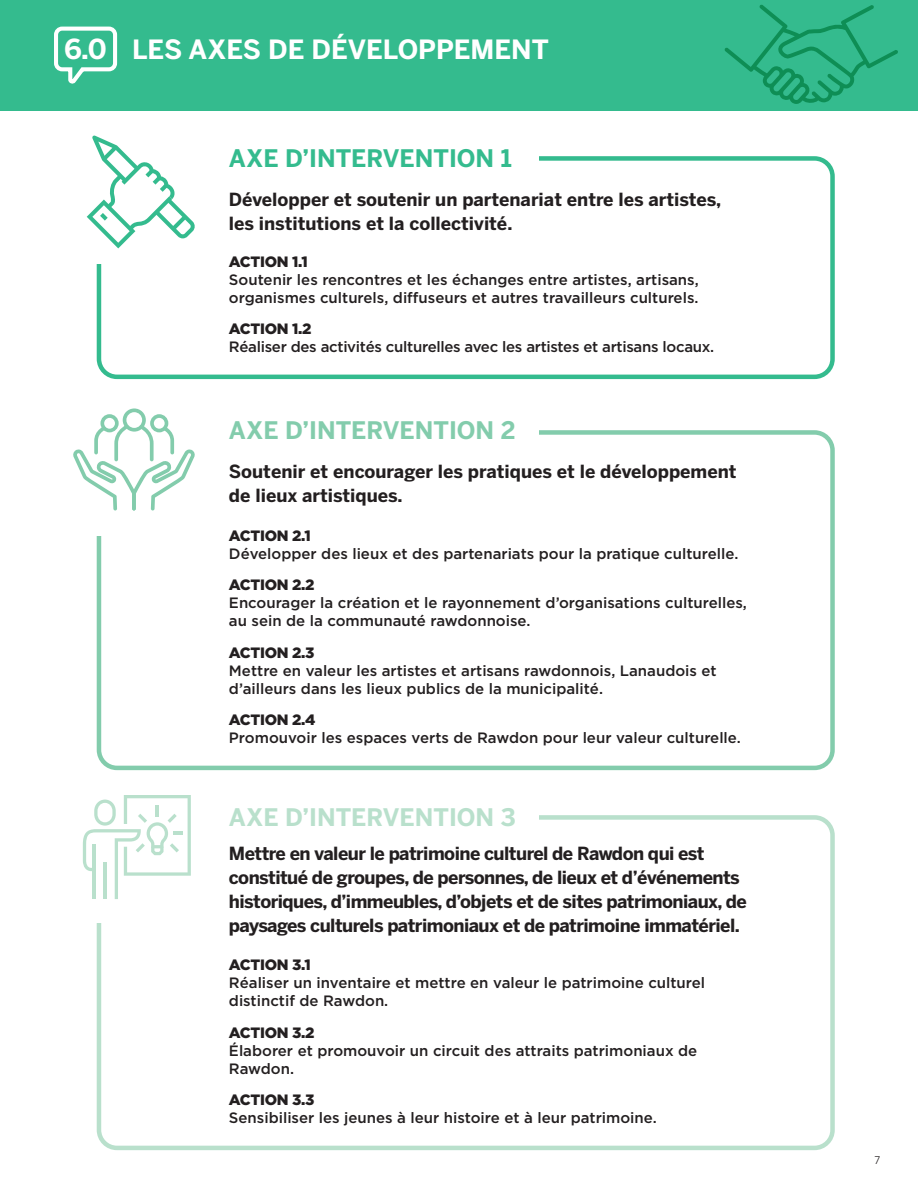
<style>
.page{position:relative;width:918px;height:1188px;background:#fff}
.page>*{position:absolute;margin:0;border:0;box-sizing:border-box;transform-origin:0 0}
.t1{font:700 26.4px "Benton Sans";color:#fff}
.t2{font:700 24px "Benton Sans";color:#b9e0cc}
.t3{font:700 24px "Benton Sans";color:#34bb8e}
.t4{font:700 24px "Benton Sans";color:#83ccac}
.t5{font:700 18px/24px "Benton Sans";letter-spacing:-.03em;color:#231f20}
.t6{font:700 18px/24px "Benton Sans";color:#231f20}
.t7{font:500 15px/18px "Gotham";color:#231f20}
.t8{font:900 15px "Gotham";letter-spacing:-.02em;color:#231f20}
.t9{font:500 15px "Gotham";letter-spacing:-.02em;color:#231f20}
.t10{font:10.5px "Benton Sans";color:#231f20}
.s1{font-size:27.3px}
</style>
<div class="page">
<div style="left:0;top:0;width:918px;height:110px;background:#34bb8e"></div>
<svg style="left:54px;top:26px;width:64px;height:58px"></svg>
<svg style="left:724px;top:4px;width:174px;height:100px"></svg>
<div style="left:97px;top:815px;width:738px;height:335px;border:4px solid #b9e0cc;border-radius:18px"></div>
<div style="left:50px;top:791px;width:489px;height:131px;background:#fff"></div>
<svg style="left:83px;top:795px;width:108px;height:104px"></svg>
<div style="left:97px;top:156px;width:738px;height:223px;border:4px solid #34bb8e;border-radius:18px"></div>
<div style="left:50px;top:132px;width:489px;height:131px;background:#fff"></div>
<svg style="left:87px;top:135px;width:108px;height:113px"></svg>
<div style="left:97px;top:430px;width:738px;height:340px;border:4px solid #83ccac;border-radius:18px"></div>
<div style="left:50px;top:404px;width:489px;height:132px;background:#fff"></div>
<svg style="left:73px;top:408px;width:122px;height:102px"></svg>
<h1 class="t1" style="left:64px;top:33px;width:486px"><span class="s1">6.0</span> LES AXES DE DÉVELOPPEMENT</h1>
<h2 class="t3" style="left:229px;top:144px;width:284px">AXE D’INTERVENTION 1</h2>
<p class="t6" style="left:229px;top:188px;width:494px">Développer et soutenir un partenariat entre les artistes, les institutions et la collectivité.</p>
<p class="t8" style="left:229px;top:253px;width:80px">ACTION 1.1</p>
<p class="t7" style="left:229px;top:270px;width:471px">Soutenir les rencontres et les échanges entre artistes, artisans, organismes culturels, diffuseurs et autres travailleurs culturels.</p>
<p class="t8" style="left:229px;top:320px;width:84px">ACTION 1.2</p>
<p class="t9" style="left:229px;top:338px;width:487px">Réaliser des activités culturelles avec les artistes et artisans locaux.</p>
<h2 class="t4" style="left:229px;top:416px;width:288px">AXE D’INTERVENTION 2</h2>
<p class="t6" style="left:229px;top:460px;width:509px">Soutenir et encourager les pratiques et le développement de lieux artistiques.</p>
<p class="t8" style="left:229px;top:527px;width:83px">ACTION 2.1</p>
<p class="t7" style="left:229px;top:544px;width:511px">Développer des lieux et des partenariats pour la pratique culturelle.</p>
<p class="t8" style="left:229px;top:576px;width:87px">ACTION 2.2</p>
<p class="t7" style="left:229px;top:593px;width:520px">Encourager la création et le rayonnement d’organisations culturelles, au sein de la communauté rawdonnoise.</p>
<p class="t8" style="left:229px;top:644px;width:87px">ACTION 2.3</p>
<p class="t7" style="left:229px;top:661px;width:489px">Mettre en valeur les artistes et artisans rawdonnois, Lanaudois et d’ailleurs dans les lieux publics de la municipalité.</p>
<p class="t8" style="left:229px;top:711px;width:88px">ACTION 2.4</p>
<p class="t7" style="left:229px;top:728px;width:513px">Promouvoir les espaces verts de Rawdon pour leur valeur culturelle.</p>
<h2 class="t2" style="left:229px;top:803px;width:288px">AXE D’INTERVENTION 3</h2>
<p class="t5" style="left:229px;top:841px;width:520px">Mettre en valeur le patrimoine culturel de Rawdon qui est constitué de groupes, de personnes, de lieux et d’événements historiques, d’immeubles, d’objets et de sites patrimoniaux, de paysages culturels patrimoniaux et de patrimoine immatériel.</p>
<p class="t8" style="left:229px;top:956px;width:83px">ACTION 3.1</p>
<p class="t7" style="left:229px;top:974px;width:478px">Réaliser un inventaire et mettre en valeur le patrimoine culturel distinctif de Rawdon.</p>
<p class="t8" style="left:229px;top:1024px;width:87px">ACTION 3.2</p>
<p class="t7" style="left:229px;top:1041px;width:470px">Élaborer et promouvoir un circuit des attraits patrimoniaux de<br>Rawdon.</p>
<p class="t8" style="left:229px;top:1091px;width:87px">ACTION 3.3</p>
<p class="t7" style="left:229px;top:1109px;width:429px">Sensibiliser les jeunes à leur histoire et à leur patrimoine.</p>
<p class="t10" style="left:875px;top:1154px;width:7px">7</p>
</div>
